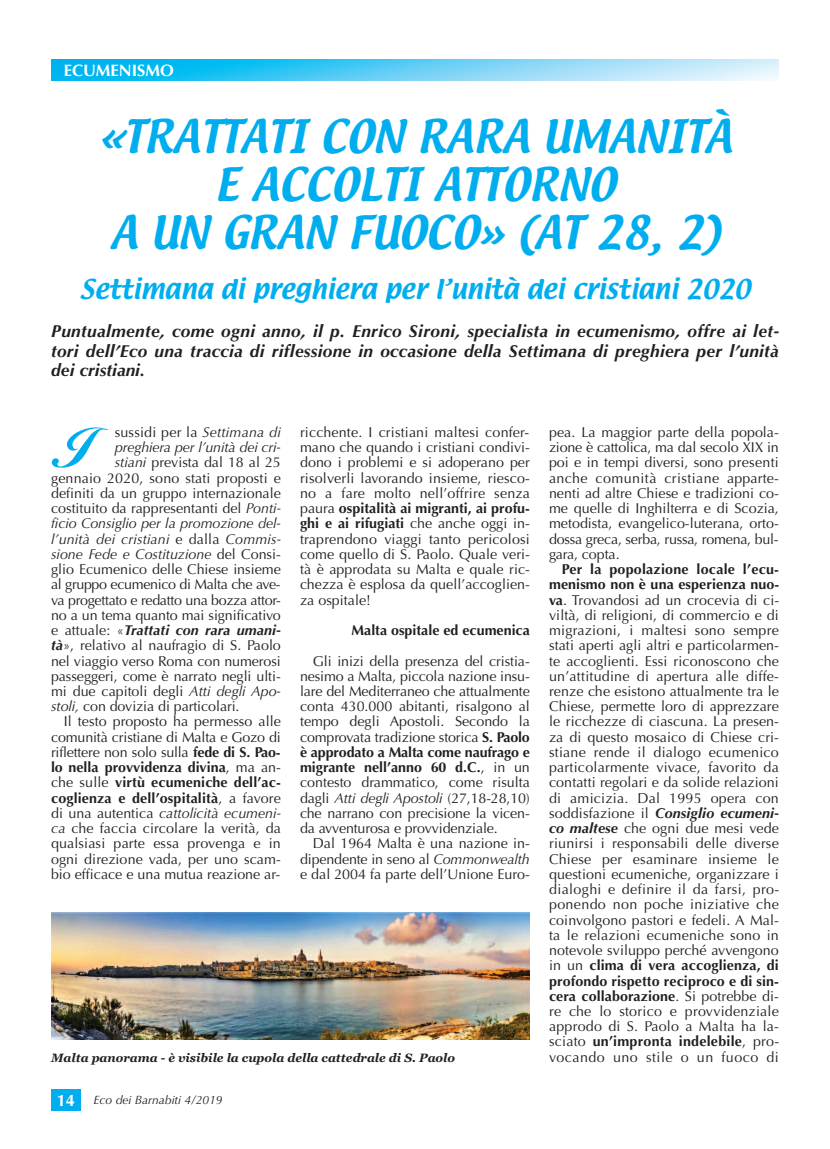
<style>
.page{position:relative;width:830px;height:1149px;background:#fff}
.page>*{position:absolute;margin:0;border:0;box-sizing:border-box;transform-origin:0 0}
.t1{font:57.75px "Alison Laser";color:#00aeef}
.t2{font:40.5px/48px "Textile";color:#00aeef;text-align:center}
.t3{font:24px "Textile";color:#00aeef}
.t4{font:italic 700 17.25px/19.2px "Optima";letter-spacing:.015em;color:#231f20;text-align:justify}
.t5{font:700 16.5px "Optima";color:#fff}
.t6{font:14.25px/15.1px "Optima";color:#231f20;text-align:justify}
.t7{font:italic 14.25px "Optima";color:#231f20}
.t8{font:700 14.25px "Optima";letter-spacing:.005em;color:#231f20}
.t9{font:14.25px "Optima";letter-spacing:-.02em;color:#231f20}
.t10{font:14.25px "Optima";letter-spacing:-.025em;color:#231f20}
.t11{font:italic 700 14.25px "Optima";letter-spacing:.005em;color:#231f20}
.t12{font:italic 700 12px "Georgia";color:#231f20}
.t13{font:italic 12px "Optima";color:#231f20}
.s1{font-style:italic}
.s2{font-style:normal}
.s3{font-weight:400;font-style:normal}
.s4{font-weight:700;font-style:italic}
.s5{font-weight:700}
.s6{font-weight:400}
.s7{font-weight:700;font-style:normal;font-size:16.5px;color:#fff}
</style>
<div class="page">
<svg style="left:51px;top:60px;width:727px;height:21px;background:#66d0f5"></svg>
<div style="left:51px;top:1089px;width:30px;height:21px;background:#00aeef"></div>
<img style="left:51px;top:912px;width:478px;height:127px">
<p class="t5" style="left:64px;top:61px;width:112px">ECUMENISMO</p>
<h2 class="t2" style="left:98px;top:115px;width:635px">«TRATTATI CON RARA UMANITÀ<br>E ACCOLTI ATTORNO<br>A UN GRAN FUOCO» (AT 28, 2)</h2>
<h3 class="t3" style="left:80px;top:276px;width:671px">Settimana di preghiera per l’unità dei cristiani 2020</h3>
<p class="t4" style="left:51px;top:322px;width:729px">Puntualmente, come ogni anno, il p. Enrico Sironi, specialista in ecumenismo, offre ai let&shy;tori dell’Eco una traccia di riflessione in occasione della Settimana di preghiera per l’unità dei cristiani.</p>
<h1 class="t1" style="left:51px;top:427px;width:36px">I</h1>
<p class="t6" style="left:115px;top:424px;width:168px">sussidi per la <span class="s1">Settimana di</span></p>
<p class="t7" style="left:115px;top:439px;width:167px">preghiera per l’unità dei cri-</p>
<p class="t6" style="left:115px;top:455px;width:168px"><span class="s1">stiani</span> prevista dal 18 al 25</p>
<p class="t6" style="left:51px;top:470px;width:231px">gennaio 2020, sono stati proposti e</p>
<p class="t6" style="left:51px;top:485px;width:231px">definiti da un gruppo internazionale</p>
<p class="t6" style="left:51px;top:501px;width:231px">costituito da rappresentanti del <span class="s1">Ponti-</span></p>
<p class="t7" style="left:51px;top:515px;width:231px">ficio Consiglio per la promozione del-</p>
<p class="t7" style="left:51px;top:530px;width:231px">l’unità dei cristiani <span class="s2">e dalla</span> Commis-</p>
<p class="t7" style="left:51px;top:545px;width:231px">sione Fede e Costituzione <span class="s2">del Consi-</span></p>
<p class="t6" style="left:51px;top:561px;width:231px">glio Ecumenico delle Chiese insieme</p>
<p class="t10" style="left:51px;top:576px;width:231px">al gruppo ecumenico di Malta che ave-</p>
<p class="t9" style="left:51px;top:591px;width:231px">va progettato e redatto una bozza attor-</p>
<p class="t6" style="left:51px;top:607px;width:231px">no a un tema quanto mai significativo</p>
<p class="t11" style="left:51px;top:621px;width:231px"><span class="s3">e attuale: «</span>Trattati con rara umani-</p>
<p class="t6" style="left:51px;top:638px;width:231px"><span class="s4">tà</span>», relativo al naufragio di S. Paolo</p>
<p class="t6" style="left:51px;top:653px;width:231px">nel viaggio verso Roma con numerosi</p>
<p class="t6" style="left:51px;top:668px;width:231px">passeggeri, come è narrato negli ulti-</p>
<p class="t6" style="left:51px;top:683px;width:231px">mi due capitoli degli <span class="s1">Atti degli Apo-</span></p>
<p class="t6" style="left:51px;top:698px;width:190px"><span class="s1">stoli,</span> con dovizia di particolari.</p>
<p class="t6" style="left:64px;top:714px;width:218px">Il testo proposto ha permesso alle</p>
<p class="t6" style="left:51px;top:729px;width:231px">comunità cristiane di Malta e Gozo di</p>
<p class="t6" style="left:51px;top:744px;width:231px">riflettere non solo sulla <span class="s5">fede di S. Pao-</span></p>
<p class="t8" style="left:51px;top:758px;width:231px">lo nella provvidenza divina<span class="s6">, ma an-</span></p>
<p class="t8" style="left:51px;top:774px;width:231px"><span class="s6">che sulle</span> virtù ecumeniche dell’ac-</p>
<p class="t8" style="left:51px;top:789px;width:231px">coglienza e dell’ospitalità<span class="s6">, a favore</span></p>
<p class="t7" style="left:51px;top:804px;width:231px"><span class="s2">di una autentica</span> cattolicità ecumeni-</p>
<p class="t6" style="left:51px;top:820px;width:231px"><span class="s1">ca</span> che faccia circolare la verità, da</p>
<p class="t6" style="left:51px;top:835px;width:231px">qualsiasi parte essa provenga e in</p>
<p class="t6" style="left:51px;top:851px;width:231px">ogni direzione vada, per uno scam-</p>
<p class="t6" style="left:51px;top:866px;width:230px">bio efficace e una mutua reazione ar-</p>
<p class="t6" style="left:300px;top:424px;width:231px">ricchente. I cristiani maltesi confer&shy;mano che quando i cristiani condivi&shy;dono i problemi e si adoperano per risolverli lavorando insieme, riesco&shy;no a fare molto nell’offrire senza paura <span class="s5">ospitalità ai migranti, ai profu&shy;ghi e ai rifugiati</span> che anche oggi in&shy;traprendono viaggi tanto pericolosi come quello di S. Paolo. Quale veri&shy;tà è approdata su Malta e quale ric&shy;chezza è esplosa da quell’accoglien&shy;za ospitale!</p>
<p class="t8" style="left:351px;top:621px;width:180px">Malta ospitale ed ecumenica</p>
<p class="t6" style="left:300px;top:653px;width:231px;text-indent:13px">Gli inizi della presenza del cristia&shy;nesimo a Malta, piccola nazione insu&shy;lare del Mediterraneo che attualmente conta 430.000 abitanti, risalgono al tempo degli Apostoli. Secondo la comprovata tradizione storica <span class="s5">S. Paolo è approdato a Malta come naufrago e migrante nell’anno 60 d.C.</span>, in un contesto drammatico, come risulta dagli <span class="s1">Atti degli Apostoli</span> (27,18-28,10) che narrano con precisione la vicen&shy;da avventurosa e provvidenziale.</p>
<p class="t6" style="left:300px;top:835px;width:231px;text-indent:13px">Dal 1964 Malta è una nazione in&shy;dipendente in seno al <span class="s1">Commonwealth </span>e dal 2004 fa parte dell’Unione Euro-</p>
<p class="t12" style="left:51px;top:1050px;width:405px">Malta panorama - è visibile la cupola della cattedrale di S. Paolo</p>
<p class="t13" style="left:57px;top:1092px;width:167px"><span class="s7">14</span> Eco dei Barnabiti 4/2019</p>
<p class="t6" style="left:548px;top:424px;width:231px">pea. La maggior parte della popola&shy;zione è cattolica, ma dal secolo XIX in poi e in tempi diversi, sono presenti anche comunità cristiane apparte&shy;nenti ad altre Chiese e tradizioni co&shy;me quelle di Inghilterra e di Scozia, metodista, evangelico-luterana, orto&shy;dossa greca, serba, russa, romena, bul&shy;gara, copta.</p>
<p class="t6" style="left:548px;top:561px;width:231px;text-indent:13px"><span class="s5">Per la popolazione locale l’ecu&shy;menismo non è una esperienza nuo&shy;va</span>. Trovandosi ad un crocevia di ci&shy;viltà, di religioni, di commercio e di migrazioni, i maltesi sono sempre stati aperti agli altri e particolarmen&shy;te accoglienti. Essi riconoscono che un’attitudine di apertura alle diffe&shy;renze che esistono attualmente tra le Chiese, permette loro di apprezzare le ricchezze di ciascuna. La presen&shy;za di questo mosaico di Chiese cri&shy;stiane rende il dialogo ecumenico particolarmente vivace, favorito da contatti regolari e da solide relazioni di amicizia. Dal 1995 opera con soddisfazione il <span class="s4">Consiglio ecumeni&shy;co maltese</span> che ogni due mesi vede riunirsi i responsabili delle diverse Chiese per esaminare insieme le questioni ecumeniche, organizzare i dialoghi e definire il da farsi, pro&shy;ponendo non poche iniziative che coinvolgono pastori e fedeli. A Mal&shy;ta le relazioni ecumeniche sono in notevole sviluppo perché avvengono in un <span class="s5">clima di vera accoglienza, di profondo rispetto reciproco e di sin&shy;cera collaborazione</span>. Si potrebbe di&shy;re che lo storico e provvidenziale approdo di S. Paolo a Malta ha la&shy;sciato <span class="s5">un’impronta indelebile</span>, pro&shy;vocando uno stile o un fuoco di</p>
</div>
